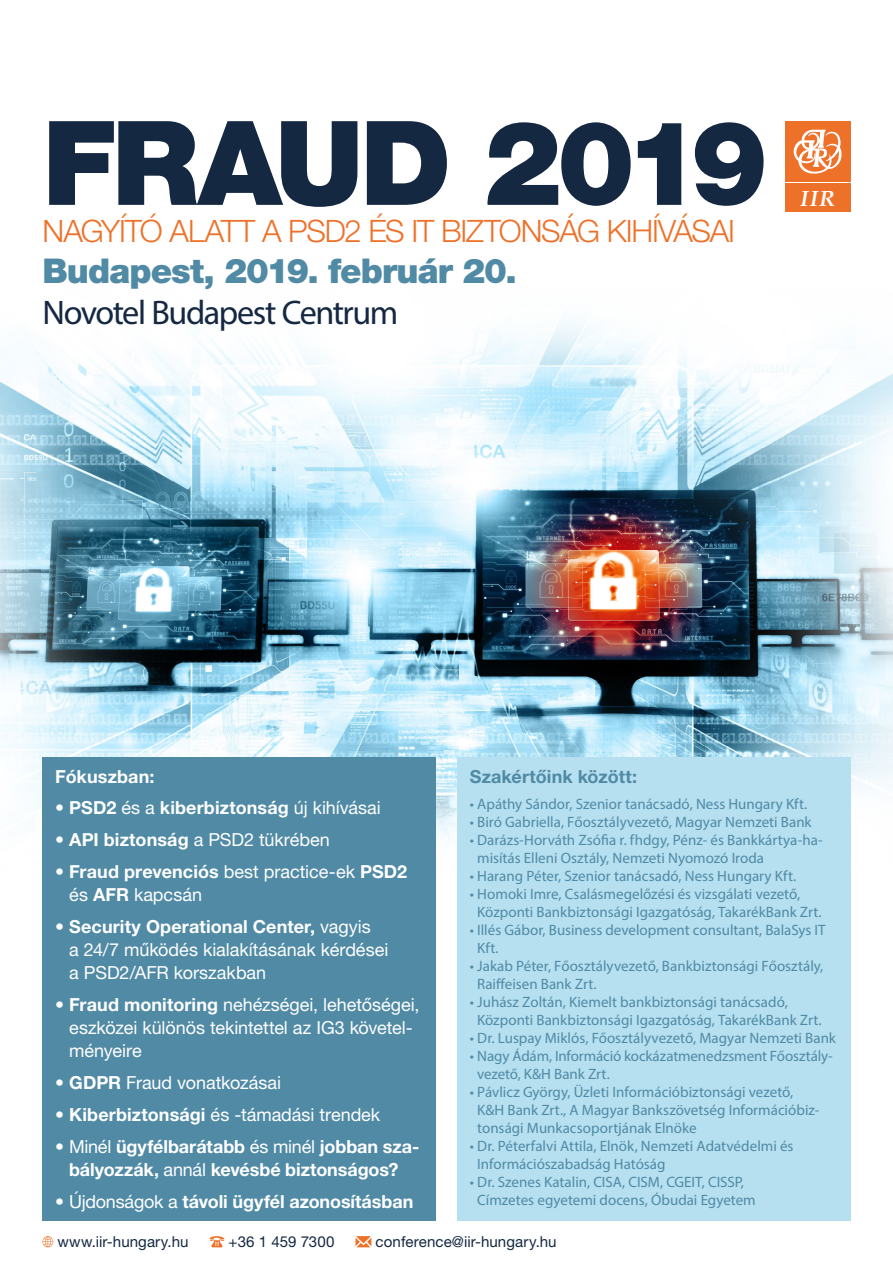
<style>
.page{position:relative;width:893px;height:1263px;background:#fff}
.page>*{position:absolute;margin:0;border:0;box-sizing:border-box;transform-origin:0 0}
.t1{font:900 117.15px "Helvetica Neue LT Pro";letter-spacing:-.04em;color:#152842}
.t2{font:900 34.2px "Helvetica Neue LT Pro";letter-spacing:-.025em;color:#508aa5}
.t3{font:34.2px "Myriad Pro";letter-spacing:-.045em;color:#152842}
.t4{font:300 30.9px "Helvetica Neue LT Pro";letter-spacing:-.035em;color:#ee7129}
.t5{font:italic 700 21.9px "Palatino Linotype";color:#fff}
.t6{font:18px/23.2px "Helvetica Neue LT Pro";letter-spacing:-.005em;color:#fff}
.t7{font:700 18px/23.2px "Helvetica Neue LT Pro";color:#fff;text-align:center}
.t8{font:700 18px "Helvetica Neue LT Pro";letter-spacing:.005em;color:#508aa5}
.t9{font:15.15px "Helvetica Neue LT Pro";letter-spacing:.005em;color:#152842}
.t10{font:15px/18px "Myriad Pro";color:#508aa5}
.s1{font-weight:400}
.s2{font-weight:700}
</style>
<div class="page">
<img style="left:0;top:321px;width:893px;height:557px">
<div style="left:43px;top:757px;width:393px;height:463px;background:#508aa5"></div>
<div style="left:457px;top:757px;width:393px;height:463px;background:#b6e0f0"></div>
<div style="left:785px;top:121px;width:65px;height:61px;background:#ee7129"></div>
<svg style="left:793px;top:130px;width:49px;height:44px"></svg>
<div style="left:785px;top:184px;width:65px;height:28px;background:#ee7129"></div>
<svg style="left:43px;top:1236px;width:10px;height:11px"></svg>
<svg style="left:209px;top:1236px;width:15px;height:11px"></svg>
<svg style="left:355px;top:1236px;width:16px;height:11px"></svg>
<h1 class="t1" style="left:43px;top:93px;width:727px">FRAUD 2019</h1>
<h3 class="t4" style="left:43px;top:212px;width:694px">NAGYÍTÓ ALATT A PSD2 ÉS IT BIZTONSÁG KIHÍVÁSAI</h3>
<h2 class="t2" style="left:43px;top:250px;width:476px">Budapest, 2019. február 20.</h2>
<h2 class="t3" style="left:43px;top:291px;width:357px">Novotel Budapest Centrum</h2>
<h3 class="t5" style="left:800px;top:183px;width:36px">IIR</h3>
<p class="t7" style="left:55px;top:764px;width:101px">Fókuszban:</p>
<p class="t7" style="left:55px;top:796px;width:327px"><span class="s1">•</span> PSD2 <span class="s1">és a</span> kiberbiztonság <span class="s1">új kihívásai</span></p>
<p class="t6" style="left:55px;top:828px;width:276px">• <span class="s2">API biztonság</span> a PSD2 tükrében</p>
<p class="t6" style="left:69px;top:859px;width:339px;text-indent:-14px">• <span class="s2">Fraud prevenciós</span> best practice-ek <span class="s2">PSD2 </span>és <span class="s2">AFR</span> kapcsán</p>
<p class="t6" style="left:69px;top:914px;width:321px;text-indent:-14px">• <span class="s2">Security Operational Center,</span> vagyis<br>a 24/7 működés kialakításának kérdései a PSD2/AFR korszakban</p>
<p class="t6" style="left:69px;top:993px;width:352px;text-indent:-14px">• <span class="s2">Fraud monitoring</span> nehézségei, lehetőségei, eszközei különös tekintettel az IG3 követel&shy;ményeire</p>
<p class="t6" style="left:55px;top:1071px;width:227px">• <span class="s2">GDPR</span> Fraud vonatkozásai</p>
<p class="t6" style="left:55px;top:1103px;width:326px">• <span class="s2">Kiberbiztonsági</span> és -támadási trendek</p>
<p class="t7" style="left:55px;top:1134px;width:366px"><span class="s1">• Minél</span> ügyfélbarátabb <span class="s1">és minél</span> jobban sza&shy;bályozzák, <span class="s1">annál</span> kevésbé biztonságos?</p>
<p class="t7" style="left:55px;top:1189px;width:360px"><span class="s1">• Újdonságok a</span> távoli ügyfél azonosításban</p>
<p class="t8" style="left:470px;top:765px;width:169px">Szakértőink között:</p>
<p class="t10" style="left:470px;top:795px;width:339px">• Apáthy Sándor, Szenior tanácsadó, Ness Hungary Kft.</p>
<p class="t10" style="left:470px;top:813px;width:343px">• Biró Gabriella, Főosztályvezető, Magyar Nemzeti Bank</p>
<p class="t10" style="left:477px;top:831px;width:347px;text-indent:-7px">• Darázs-Horváth Zsófia r. fhdgy, Pénz- és Bankkártya-ha&shy;misítás Elleni Osztály, Nemzeti Nyomozó Iroda</p>
<p class="t10" style="left:470px;top:867px;width:328px">• Harang Péter, Szenior tanácsadó, Ness Hungary Kft.</p>
<p class="t10" style="left:477px;top:885px;width:346px;text-indent:-7px">• Homoki Imre, Csalásmegelőzési és vizsgálati vezető,<br>Központi Bankbiztonsági Igazgatóság, TakarékBank Zrt.</p>
<p class="t10" style="left:477px;top:921px;width:350px;text-indent:-7px">• Illés Gábor, Business development consultant, BalaSys IT<br>Kft.</p>
<p class="t10" style="left:477px;top:957px;width:348px;text-indent:-7px">• Jakab Péter, Főosztályvezető, Bankbiztonsági Főosztály,<br>Raiffeisen Bank Zrt.</p>
<p class="t10" style="left:477px;top:993px;width:346px;text-indent:-7px">• Juhász Zoltán, Kiemelt bankbiztonsági tanácsadó,<br>Központi Bankbiztonsági Igazgatóság, TakarékBank Zrt.</p>
<p class="t10" style="left:470px;top:1029px;width:368px">• Dr. Luspay Miklós, Főosztályvezető, Magyar Nemzeti Bank</p>
<p class="t10" style="left:477px;top:1047px;width:357px;text-indent:-7px">• Nagy Ádám, Információ kockázatmenedzsment Főosztály&shy;vezető, K&amp;H Bank Zrt.</p>
<p class="t10" style="left:477px;top:1083px;width:344px;text-indent:-7px">• Pávlicz György, Üzleti Információbiztonsági vezető,<br>K&amp;H Bank Zrt., A Magyar Bankszövetség Információbiz&shy;tonsági Munkacsoportjának Elnöke</p>
<p class="t10" style="left:477px;top:1137px;width:318px;text-indent:-7px">• Dr. Péterfalvi Attila, Elnök, Nemzeti Adatvédelmi és<br>Információszabadság Hatóság</p>
<p class="t10" style="left:477px;top:1173px;width:280px;text-indent:-7px">• Dr. Szenes Katalin, CISA, CISM, CGEIT, CISSP,<br>Címzetes egyetemi docens, Óbudai Egyetem</p>
<p class="t9" style="left:57px;top:1233px;width:133px">www.iir-hungary.hu</p>
<p class="t9" style="left:229px;top:1233px;width:107px">+36 1 459 7300</p>
<p class="t9" style="left:376px;top:1233px;width:182px">conference@iir-hungary.hu</p>
</div>
